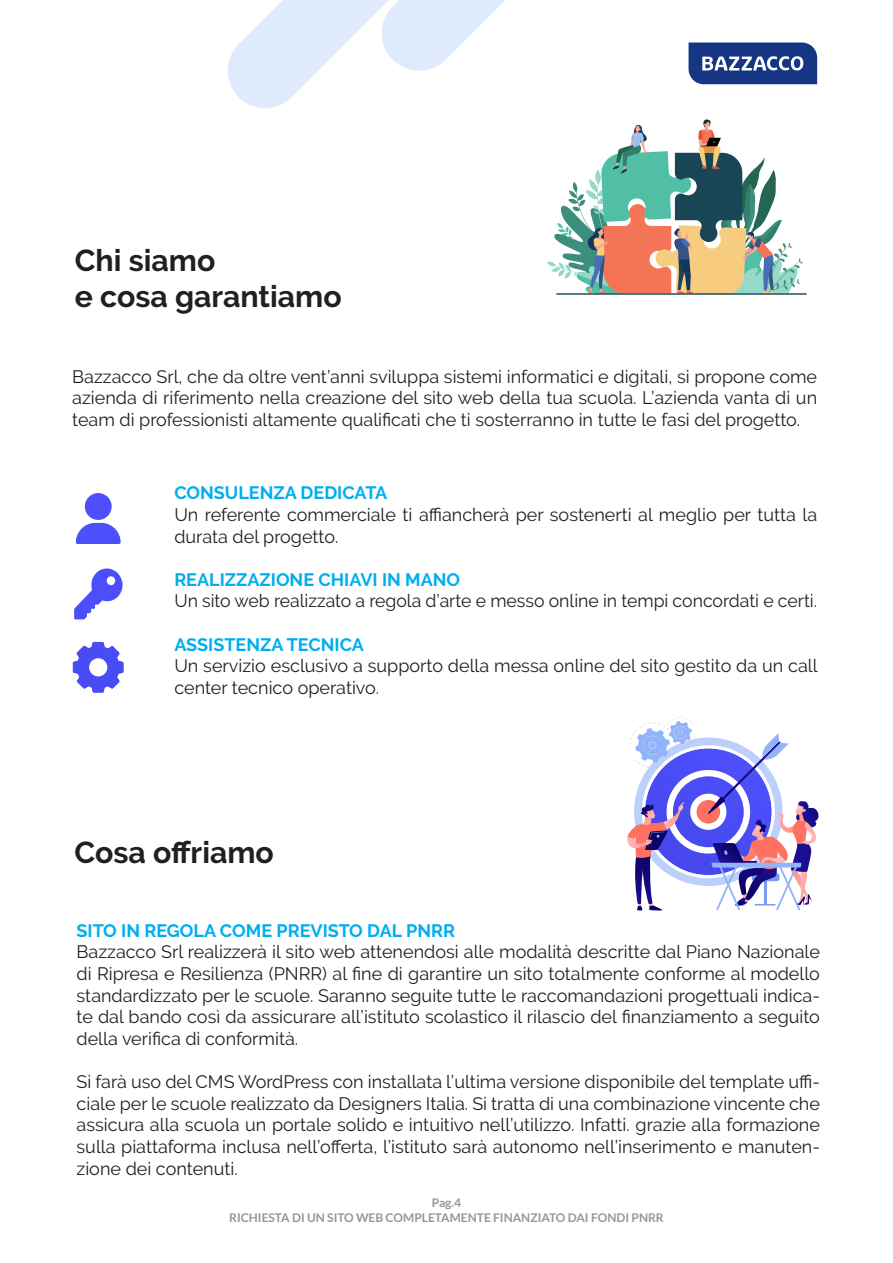
<style>
.page{position:relative;width:893px;height:1263px;background:#fff}
.page>*{position:absolute;margin:0;border:0;box-sizing:border-box;transform-origin:0 0}
.t1{font:700 30.3px/36.3px "Raleway";color:#241f1f}
.t2{font:18px/21.6px "Raleway";color:#241f1f;text-align:justify}
.t3{font:700 18px "Raleway";color:#00aeef}
.t4{font:700 12px/14.4px "Lato";color:#969698;text-align:center}
</style>
<div class="page">
<svg style="left:712px;top:43px;width:105px;height:41px;background:#385295"></svg>
<svg style="left:75px;top:493px;width:46px;height:51px"></svg>
<svg style="left:74px;top:568px;width:49px;height:51px"></svg>
<div style="left:107px;top:576px;width:8px;height:9px;background:#fff;border-radius:50%"></div>
<svg style="left:73px;top:642px;width:51px;height:51px"></svg>
<div style="left:89px;top:658px;width:18px;height:18px;background:#fff;border-radius:50%"></div>
<hr style="left:556px;top:293px;width:251px;height:2px;background:#184655">
<svg style="left:547px;top:130px;width:256px;height:165px"></svg>
<svg style="left:627px;top:717px;width:192px;height:193px"></svg>
<svg style="left:227px;top:0;width:331px;height:177px"></svg>
<svg style="left:313px;top:0;width:399px;height:139px"></svg>
<h1 class="t1" style="left:75px;top:242px;width:268px">Chi siamo<br>e cosa garantiamo</h1>
<p class="t2" style="left:72px;top:365px;width:746px">Bazzacco Srl, che da oltre vent’anni sviluppa sistemi informatici e digitali, si propone come azienda di riferimento nella creazione del sito web della tua scuola. L’azienda vanta di un team di professionisti altamente qualificati che ti sosterranno in tutte le fasi del progetto.</p>
<p class="t3" style="left:174px;top:483px;width:215px">CONSULENZA DEDICATA</p>
<p class="t2" style="left:174px;top:504px;width:644px">Un referente commerciale ti affiancherà per sostenerti al meglio per tutta la durata del progetto.</p>
<p class="t3" style="left:174px;top:569px;width:287px">REALIZZAZIONE CHIAVI IN MANO</p>
<p class="t2" style="left:174px;top:590px;width:644px">Un sito web realizzato a regola d’arte e messo online in tempi concordati e certi.</p>
<p class="t3" style="left:174px;top:634px;width:191px">ASSISTENZA TECNICA</p>
<p class="t2" style="left:174px;top:655px;width:645px">Un servizio esclusivo a supporto della messa online del sito gestito da un call center tecnico operativo.</p>
<h1 class="t1" style="left:74px;top:835px;width:201px">Cosa offriamo</h1>
<p class="t3" style="left:77px;top:920px;width:380px">SITO IN REGOLA COME PREVISTO DAL PNRR</p>
<p class="t2" style="left:77px;top:941px;width:745px">Bazzacco Srl realizzerà il sito web attenendosi alle modalità descritte dal Piano Nazionale di Ripresa e Resilienza (PNRR) al fine di garantire un sito totalmente conforme al modello standardizzato per le scuole. Saranno seguite tutte le raccomandazioni progettuali indica&shy;te dal bando così da assicurare all’istituto scolastico il rilascio del finanziamento a seguito della verifica di conformità.</p>
<p class="t2" style="left:77px;top:1071px;width:745px">Si farà uso del CMS WordPress con installata l’ultima versione disponibile del template uffi&shy;ciale per le scuole realizzato da Designers Italia. Si tratta di una combinazione vincente che assicura alla scuola un portale solido e intuitivo nell’utilizzo. Infatti. grazie alla formazione sulla piattaforma inclusa nell’offerta, l’istituto sarà autonomo nell’inserimento e manuten&shy;zione dei contenuti.</p>
<p class="t4" style="left:229px;top:1195px;width:436px">Pag.4<br>RICHIESTA DI UN SITO WEB COMPLETAMENTE FINANZIATO DAI FONDI PNRR</p>
</div>
